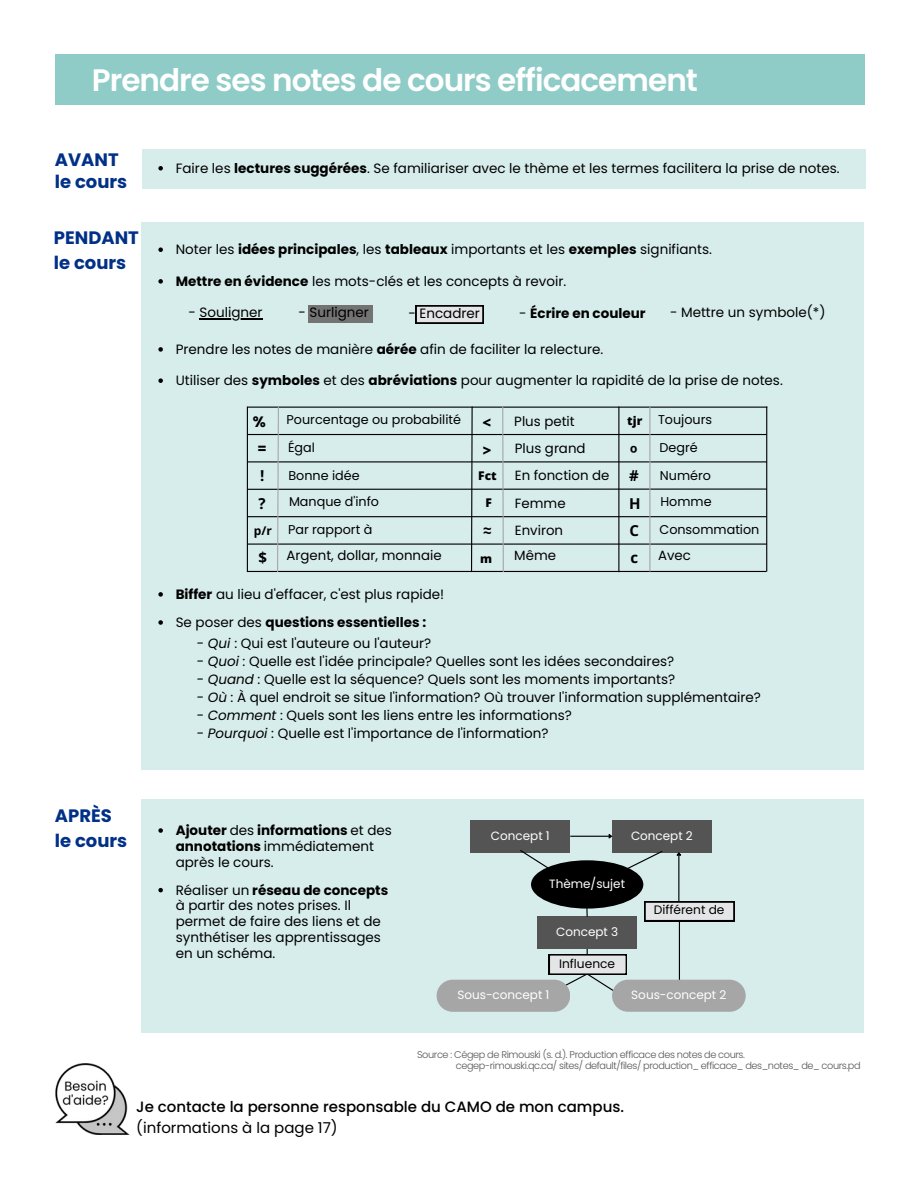
<style>
.page{position:relative;width:918px;height:1188px;background:#fff}
.page>*{position:absolute;margin:0;border:0;box-sizing:border-box;transform-origin:0 0}
.t1{font:600 31.05px "Poppins";letter-spacing:-.03em;color:#fff}
.t2{font:700 18px/24.8px "Poppins";color:#003087}
.t3{font:500 15px/20.2px "Poppins";color:#000}
.t4{font:700 15px "Open Sans";color:#000}
.t5{font:800 15px "Open Sans";color:#000}
.t6{font:700 15px "Poppins";color:#000}
.t7{font:13.5px/15.8px "Poppins";color:#000}
.t8{font:700 13.5px "Poppins";color:#000}
.t9{font:13.35px "Poppins";color:#000}
.t10{font:12.75px "Poppins";color:#000}
.t11{font:12.3px "Poppins";color:#000}
.t12{font:12px "Poppins";color:#fff}
.t13{font:800 12px "Open Sans";color:#000}
.t14{font:700 12px "Open Sans";color:#000}
.t15{font:300 9.75px/10.6px "Poppins";letter-spacing:-.04em;color:#545454}
.s1{font-weight:700}
.s2{font-weight:400}
.s3{font-style:italic}
</style>
<div class="page">
<img style="left:55px;top:1063px;width:75px;height:72px">
<div style="left:142px;top:222px;width:722px;height:548px;background:#d7edeb"></div>
<div style="left:142px;top:150px;width:724px;height:39px;background:#d7edeb"></div>
<svg style="left:416px;top:306px;width:67px;height:17px"></svg>
<div style="left:308px;top:306px;width:65px;height:17px;background:#737373"></div>
<hr style="left:200px;top:318px;width:63px;height:2px;background:#000">
<div style="left:141px;top:799px;width:722px;height:234px;background:#d7edeb"></div>
<div style="left:531px;top:860px;width:112px;height:49px;background:#000;border-radius:50%"></div>
<div style="left:470px;top:820px;width:100px;height:32px;background:#545454"></div>
<div style="left:612px;top:820px;width:100px;height:32px;background:#545454"></div>
<div style="left:437px;top:980px;width:133px;height:32px;background:#a6a6a6;border-radius:16px"></div>
<hr style="left:679px;top:921px;width:1px;height:63px;background:#000">
<div style="left:612px;top:980px;width:134px;height:32px;background:#a6a6a6;border-radius:16px"></div>
<div style="left:537px;top:917px;width:100px;height:32px;background:#545454"></div>
<svg style="left:549px;top:949px;width:78px;height:45px"></svg>
<svg style="left:645px;top:902px;width:89px;height:19px"></svg>
<svg style="left:519px;top:850px;width:31px;height:20px"></svg>
<svg style="left:625px;top:851px;width:39px;height:19px"></svg>
<svg style="left:586px;top:908px;width:2px;height:9px"></svg>
<hr style="left:678px;top:855px;width:1px;height:47px;background:#000">
<svg style="left:675px;top:852px;width:7px;height:5px"></svg>
<hr style="left:570px;top:836px;width:39px;height:1px;background:#000">
<svg style="left:608px;top:834px;width:4px;height:5px"></svg>
<div style="left:55px;top:54px;width:810px;height:50px;background:#8fccc7"></div>
<svg style="left:158px;top:166px;width:5px;height:5px"></svg>
<svg style="left:158px;top:247px;width:5px;height:5px"></svg>
<svg style="left:158px;top:279px;width:5px;height:5px"></svg>
<svg style="left:158px;top:347px;width:5px;height:5px"></svg>
<svg style="left:158px;top:378px;width:5px;height:5px"></svg>
<svg style="left:158px;top:592px;width:5px;height:5px"></svg>
<svg style="left:158px;top:620px;width:5px;height:5px"></svg>
<svg style="left:158px;top:828px;width:5px;height:5px"></svg>
<svg style="left:158px;top:888px;width:5px;height:4px"></svg>
<hr style="left:247px;top:407px;width:520px;height:1px;background:#000">
<hr style="left:247px;top:434px;width:520px;height:1px;background:#000">
<hr style="left:247px;top:461px;width:520px;height:1px;background:#000">
<hr style="left:247px;top:489px;width:520px;height:1px;background:#000">
<hr style="left:247px;top:516px;width:520px;height:1px;background:#000">
<hr style="left:247px;top:544px;width:520px;height:1px;background:#000">
<hr style="left:247px;top:571px;width:519px;height:1px;background:#000">
<hr style="left:618px;top:407px;width:1px;height:165px;background:#000">
<svg style="left:276px;top:406px;width:4px;height:167px"></svg>
<hr style="left:247px;top:407px;width:1px;height:165px;background:#000">
<svg style="left:502px;top:406px;width:2px;height:167px"></svg>
<svg style="left:470px;top:406px;width:3px;height:167px"></svg>
<hr style="left:649px;top:407px;width:1px;height:165px;background:#a6a6a6">
<hr style="left:766px;top:407px;width:1px;height:165px;background:#000">
<h4 class="t1" style="left:92px;top:58px;width:608px">Prendre ses notes de cours efficacement</h4>
<h5 class="t2" style="left:55px;top:150px;width:74px;line-height:21.3px">AVANT le cours</h5>
<p class="t2" style="left:54px;top:225px;width:86px">PENDANT le cours</p>
<h4 class="t2" style="left:55px;top:803px;width:74px">APRÈS le cours</h4>
<h4 class="t7" style="left:176px;top:160px;width:666px">Faire les <span class="s1">lectures suggérées</span>. Se familiariser avec le thème et les termes facilitera la prise de notes.</h4>
<p class="t7" style="left:176px;top:242px;width:538px">Noter les <span class="s1">idées principales</span>, les <span class="s1">tableaux</span> importants et les <span class="s1">exemples</span> signifiants.</p>
<h4 class="t7" style="left:176px;top:273px;width:392px"><span class="s1">Mettre en évidence</span> les mots-clés et les concepts à revoir.</h4>
<p class="t7" style="left:189px;top:305px;width:76px">- Souligner</p>
<p class="t7" style="left:298px;top:305px;width:72px">- Surligner</p>
<h2 class="t7" style="left:408px;top:305px;width:73px">- Encadrer</h2>
<p class="t8" style="left:519px;top:304px;width:128px"><span class="s2">-</span> Écrire en couleur</p>
<h2 class="t7" style="left:670px;top:305px;width:157px">- Mettre un symbole(*)</h2>
<h4 class="t7" style="left:176px;top:341px;width:429px">Prendre les notes de manière <span class="s1">aérée</span> afin de faciliter la relecture.</h4>
<p class="t7" style="left:176px;top:373px;width:609px">Utiliser des <span class="s1">symboles</span> et des <span class="s1">abréviations</span> pour augmenter la rapidité de la prise de notes.</p>
<h4 class="t6" style="left:253px;top:411px;width:15px">%</h4>
<p class="t10" style="left:287px;top:411px;width:176px">Pourcentage ou probabilité</p>
<h4 class="t5" style="left:483px;top:412px;width:10px">&lt;</h4>
<p class="t9" style="left:514px;top:412px;width:62px">Plus petit</p>
<h4 class="t5" style="left:491px;top:461px;width:10px;rotate:-180deg">&lt;</h4>
<p class="t9" style="left:515px;top:439px;width:72px">Plus grand</p>
<h4 class="t9" style="left:515px;top:466px;width:96px">En fonction de</h4>
<p class="t9" style="left:515px;top:494px;width:52px">Femme</p>
<p class="t10" style="left:288px;top:439px;width:28px">Égal</p>
<h4 class="t10" style="left:289px;top:466px;width:73px">Bonne idée</h4>
<h5 class="t10" style="left:289px;top:493px;width:92px">Manque d'info</h5>
<p class="t10" style="left:288px;top:521px;width:86px">Par rapport à</p>
<p class="t5" style="left:267px;top:459px;width:10px;rotate:-180deg">=</p>
<h4 class="t4" style="left:260px;top:465px;width:6px">!</h4>
<h3 class="t13" style="left:478px;top:467px;width:20px">Fct</h3>
<p class="t13" style="left:485px;top:495px;width:8px">F</p>
<p class="t4" style="left:259px;top:492px;width:9px">?</p>
<p class="t14" style="left:254px;top:522px;width:19px">p/r</p>
<p class="t4" style="left:259px;top:547px;width:10px">$</p>
<h4 class="t9" style="left:515px;top:521px;width:50px">Environ</h4>
<h4 class="t9" style="left:514px;top:546px;width:43px">Même</h4>
<h4 class="t4" style="left:483px;top:518px;width:10px">~</h4>
<h4 class="t4" style="left:483px;top:522px;width:10px">~</h4>
<p class="t9" style="left:287px;top:546px;width:157px">Argent, dollar, monnaie</p>
<p class="t13" style="left:480px;top:550px;width:14px">m</p>
<h6 class="t13" style="left:627px;top:412px;width:17px">tjr</h6>
<h6 class="t10" style="left:658px;top:411px;width:56px">Toujours</h6>
<h6 class="t14" style="left:637px;top:459px;width:9px;rotate:-180deg">o</h6>
<h2 class="t4" style="left:629px;top:465px;width:11px">#</h2>
<p class="t4" style="left:629px;top:492px;width:13px">H</p>
<p class="t4" style="left:630px;top:520px;width:11px">C</p>
<p class="t4" style="left:631px;top:547px;width:9px">c</p>
<h4 class="t10" style="left:659px;top:439px;width:40px">Degré</h4>
<h6 class="t10" style="left:660px;top:466px;width:53px">Numéro</h6>
<h4 class="t10" style="left:660px;top:493px;width:53px">Homme</h4>
<h6 class="t10" style="left:659px;top:521px;width:101px">Consommation</h6>
<h6 class="t9" style="left:658px;top:546px;width:34px">Avec</h6>
<p class="t7" style="left:176px;top:586px;width:270px"><span class="s1">Biffer</span> au lieu d'effacer, c'est plus rapide!</p>
<p class="t8" style="left:176px;top:613px;width:252px"><span class="s2">Se poser des</span> questions essentielles :</p>
<h5 class="t7" style="left:197px;top:636px;width:236px">- <span class="s3">Qui</span> : Qui est l'auteure ou l'auteur?</h5>
<h5 class="t7" style="left:197px;top:654px;width:479px">- <span class="s3">Quoi</span> : Quelle est l'idée principale? Quelles sont les idées secondaires?</h5>
<h5 class="t7" style="left:197px;top:672px;width:480px">- <span class="s3">Quand</span> : Quelle est la séquence? Quels sont les moments importants?</h5>
<h5 class="t7" style="left:197px;top:690px;width:566px">- <span class="s3">Où</span> : À quel endroit se situe l'information? Où trouver l'information supplémentaire?</h5>
<h5 class="t7" style="left:197px;top:708px;width:377px">- <span class="s3">Comment</span> : Quels sont les liens entre les informations?</h5>
<h5 class="t7" style="left:197px;top:726px;width:353px">- <span class="s3">Pourquoi</span> : Quelle est l'importance de l'information?</h5>
<h4 class="t7" style="left:176px;top:822px;width:218px"><span class="s1">Ajouter</span> des <span class="s1">informations</span> et des <span class="s1">annotations</span> immédiatement après le cours.</h4>
<h4 class="t7" style="left:176px;top:882px;width:214px">Réaliser un <span class="s1">réseau de concepts </span>à partir des notes prises. Il permet de faire des liens et de synthétiser les apprentissages en un schéma.</h4>
<h3 class="t12" style="left:491px;top:827px;width:60px">Concept 1</h3>
<h3 class="t12" style="left:631px;top:827px;width:63px">Concept 2</h3>
<h3 class="t12" style="left:549px;top:875px;width:77px">Thème/sujet</h3>
<p class="t12" style="left:556px;top:924px;width:64px">Concept 3</p>
<p class="t11" style="left:559px;top:955px;width:58px">Influence</p>
<h4 class="t11" style="left:654px;top:902px;width:72px">Différent de</h4>
<h3 class="t12" style="left:457px;top:987px;width:94px">Sous-concept 1</h3>
<p class="t12" style="left:631px;top:987px;width:97px">Sous-concept 2</p>
<h3 class="t15" style="left:456px;top:1049px;width:406px;text-indent:-39px">Source : Cégep de Rimouski (s. d.). Production efficace des notes de cours.<br>cegep-rimouski.qc.ca/ sites/ default/files/ production_ efficace_ des_notes_ de_ cours.pd</h3>
<p class="t3" style="left:136px;top:1097px;width:489px">Je contacte la personne responsable du CAMO de mon campus. <span class="s2">(informations à la page 17)</span></p>
</div>
